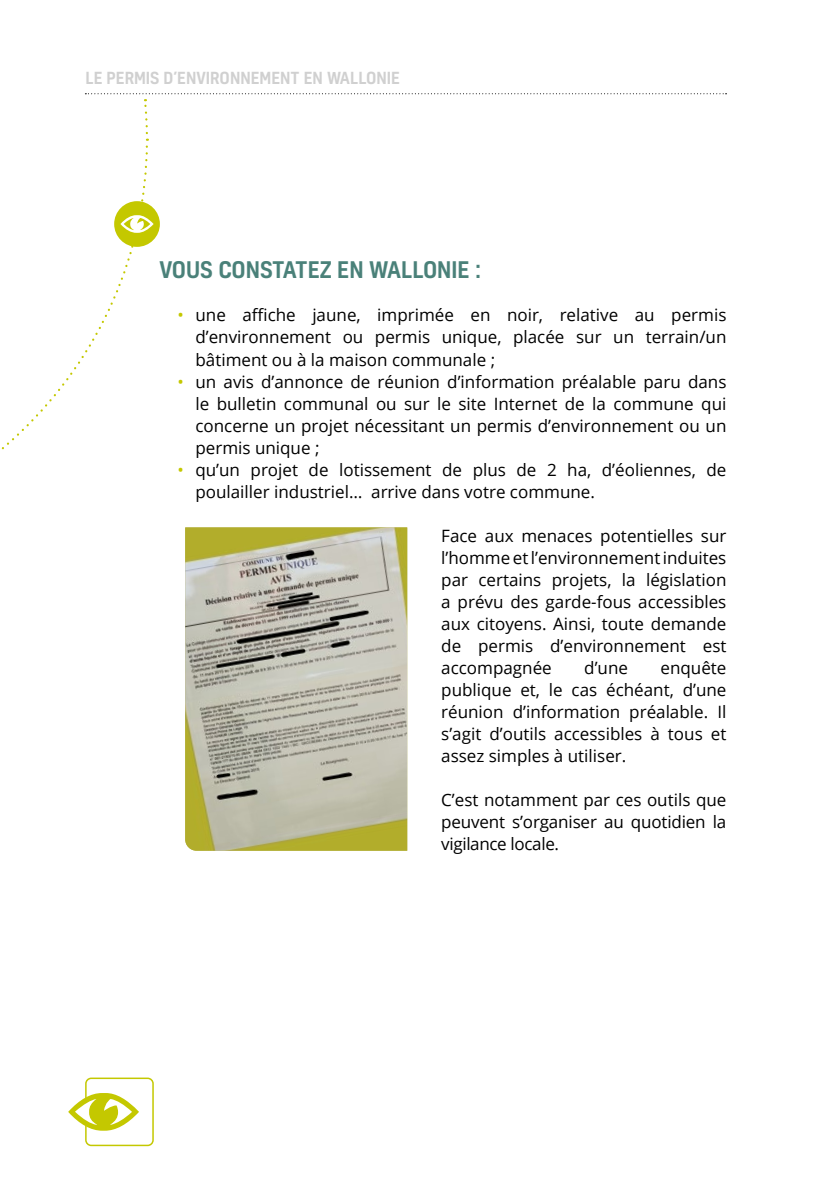
<style>
.page{position:relative;width:840px;height:1191px;background:#fff}
.page>*{position:absolute;margin:0;border:0;box-sizing:border-box;transform-origin:0 0}
.t1{font:500 22px "Kelson";color:#4a8179}
.t2{font:17px/22px "Open Sans";color:#000;text-align:justify}
.t3{font:500 16px "Kelson";color:#d0d0d0}
.s1{color:#c4c800}
</style>
<div class="page">
<svg style="left:1px;top:145px;width:147px;height:305px"></svg>
<div style="left:114px;top:201px;width:46px;height:46px;background:#c4c800;border-radius:50%"></div>
<svg style="left:120px;top:215px;width:33px;height:18px"></svg>
<div style="left:85px;top:1077px;width:69px;height:69px;border:2px solid #c4c800;border-radius:5px"></div>
<svg style="left:68px;top:1093px;width:71px;height:37px"></svg>
<svg style="left:85px;top:93px;width:641px;height:48px"></svg>
<img style="left:185px;top:527px;width:222px;height:323px">
<p class="t3" style="left:85px;top:67px;width:316px">LE PERMIS D’ENVIRONNEMENT EN WALLONIE</p>
<p class="t1" style="left:159px;top:254px;width:323px">VOUS CONSTATEZ EN WALLONIE :</p>
<p class="t2" style="left:195px;top:304px;width:532px;text-indent:-18px"><span class="s1">•</span> une affiche jaune, imprimée en noir, relative au permis d’environnement ou permis unique, placée sur un terrain/un bâtiment ou à la maison communale ;</p>
<p class="t2" style="left:195px;top:370px;width:532px;text-indent:-18px"><span class="s1">•</span> un avis d’annonce de réunion d’information préalable paru dans le bulletin communal ou sur le site Internet de la commune qui concerne un projet nécessitant un permis d’environnement ou un permis unique ;</p>
<p class="t2" style="left:195px;top:458px;width:532px;text-indent:-18px"><span class="s1">•</span> qu’un projet de lotissement de plus de 2 ha, d’éoliennes, de poulailler industriel… arrive dans votre commune.</p>
<p class="t2" style="left:441px;top:524px;width:286px">Face aux menaces potentielles sur l’homme etl’environnementinduites par certains projets, la législation a prévu des garde-fous accessibles aux citoyens. Ainsi, toute demande de permis d’environnement est accompagnée</p>
<p class="t2" style="left:441px;top:656px;width:286px;text-indent:219px">enquête publique et, le cas échéant, d’une réunion d’information préalable. Il s’agit d’outils accessibles à tous et assez simples à utiliser.</p>
<p class="t2" style="left:441px;top:788px;width:286px">C’est notamment par ces outils que peuvent s’organiser au quotidien la vigilance locale.</p>
<p class="t2" style="left:584px;top:656px;width:45px">d’une</p>
</div>
